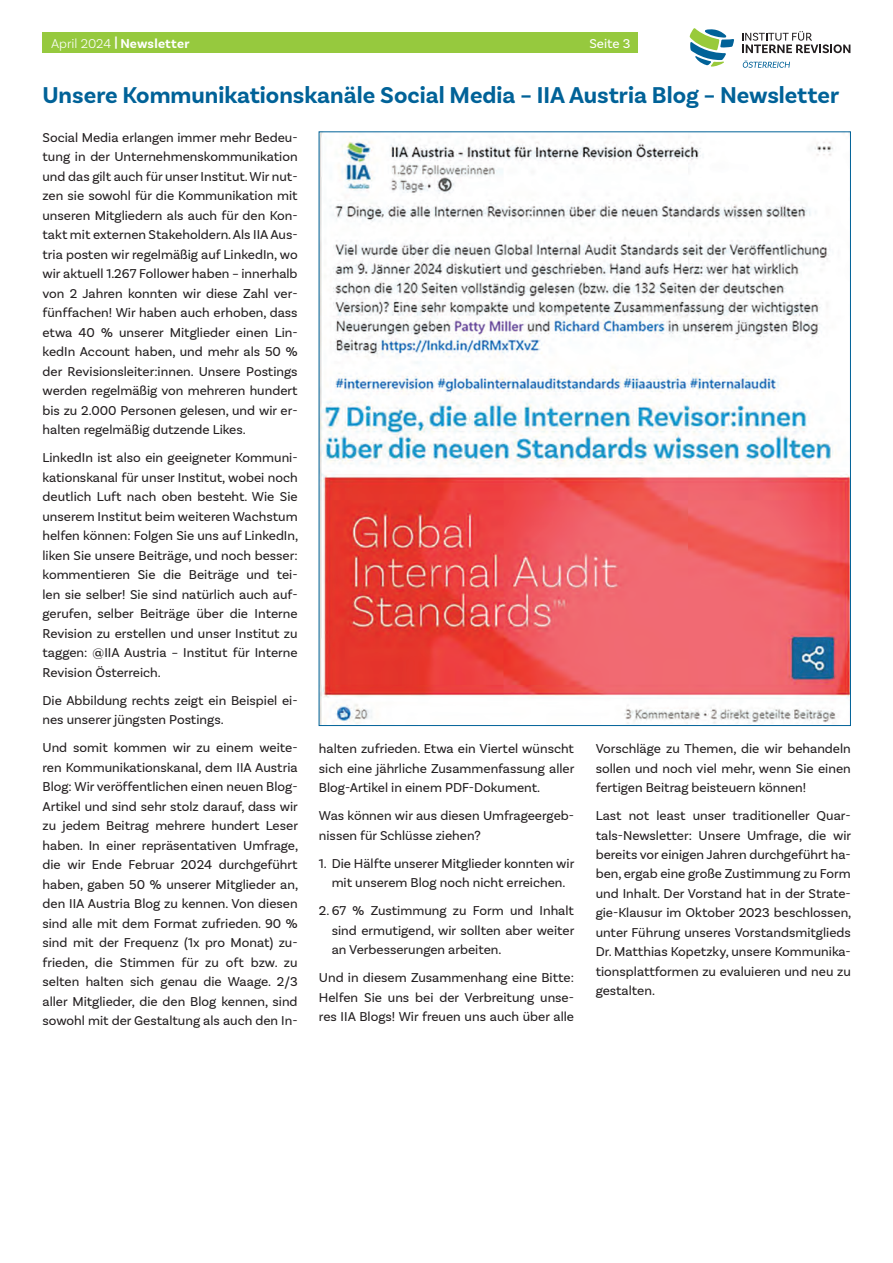
<style>
.page{position:relative;width:893px;height:1263px;background:#fff}
.page>*{position:absolute;margin:0;border:0;box-sizing:border-box;transform-origin:0 0}
.t1{font:700 24px "Basic Sans";color:#016298}
.t2{font:13.5px/19.5px "Basic Sans";color:#231f20;text-align:justify}
.t3{font:700 13.5px "Basic Sans";letter-spacing:.015em;color:#fff}
.t4{font:13.5px "Basic Sans";color:#fff}
.s1{font-weight:300}
</style>
<div class="page">
<img style="left:321px;top:133px;width:528px;height:591px">
<div style="left:43px;top:33px;width:595px;height:20px;background:#96c93e"></div>
<svg style="left:690px;top:28px;width:44px;height:39px"></svg>
<svg style="left:742px;top:31px;width:108px;height:22px"></svg>
<svg style="left:743px;top:60px;width:47px;height:8px"></svg>
<p class="t3" style="left:51px;top:35px;width:140px"><span class="s1">April 2024</span> | Newsletter</p>
<p class="t4" style="left:589px;top:35px;width:42px">Seite 3</p>
<p class="t1" style="left:43px;top:81px;width:798px">Unsere Kommunikationskanäle Social Media – IIA Austria Blog – Newsletter</p>
<p class="t2" style="left:43px;top:128px;width:257px">Social Media erlangen immer mehr Bedeu&shy;tung in der Unternehmenskommunikation und das gilt auch für unser Institut. Wir nut&shy;zen sie sowohl für die Kommunikation mit unseren Mitgliedern als auch für den Kon&shy;takt mit externen Stakeholdern. Als IIA Aus&shy;tria posten wir regelmäßig auf LinkedIn, wo wir aktuell 1.267 Follower haben – innerhalb von 2 Jahren konnten wir diese Zahl ver&shy;fünffachen! Wir haben auch erhoben, dass etwa 40 % unserer Mitglieder einen Lin&shy;kedIn Account haben, und mehr als 50 % der Revisionsleiter:innen. Unsere Postings werden regelmäßig von mehreren hundert bis zu 2.000 Personen gelesen, und wir er&shy;halten regelmäßig dutzende Likes.</p>
<p class="t2" style="left:43px;top:448px;width:257px">LinkedIn ist also ein geeigneter Kommuni&shy;kationskanal für unser Institut, wobei noch deutlich Luft nach oben besteht. Wie Sie unserem Institut beim weiteren Wachstum helfen können: Folgen Sie uns auf LinkedIn, liken Sie unsere Beiträge, und noch besser: kommentieren Sie die Beiträge und tei&shy;len sie selber! Sie sind natürlich auch auf&shy;gerufen, selber Beiträge über die Interne Revision zu erstellen und unser Institut zu taggen: @IIA Austria – Institut für Interne Revision Österreich.</p>
<p class="t2" style="left:43px;top:690px;width:257px">Die Abbildung rechts zeigt ein Beispiel ei&shy;nes unserer jüngsten Postings.</p>
<p class="t2" style="left:43px;top:738px;width:257px">Und somit kommen wir zu einem weite&shy;ren Kommunikationskanal, dem IIA Austria Blog: Wir veröffentlichen einen neuen Blog-Artikel und sind sehr stolz darauf, dass wir zu jedem Beitrag mehrere hundert Leser haben. In einer repräsentativen Umfrage, die wir Ende Februar 2024 durchgeführt haben, gaben 50 % unserer Mitglieder an, den IIA Austria Blog zu kennen. Von diesen sind alle mit dem Format zufrieden. 90 % sind mit der Frequenz (1x pro Monat) zu&shy;frieden, die Stimmen für zu oft bzw. zu selten halten sich genau die Waage. 2/3 aller Mitglieder, die den Blog kennen, sind sowohl mit der Gestaltung als auch den In-</p>
<p class="t2" style="left:319px;top:739px;width:257px">halten zufrieden. Etwa ein Viertel wünscht sich eine jährliche Zusammenfassung aller Blog-Artikel in einem PDF-Dokument.</p>
<p class="t2" style="left:319px;top:806px;width:257px">Was können wir aus diesen Umfrageergeb&shy;nissen für Schlüsse ziehen?</p>
<p class="t2" style="left:319px;top:853px;width:257px;text-align:center">1. Die Hälfte unserer Mitglieder konnten wir mit unserem Blog noch nicht erreichen.</p>
<p class="t2" style="left:332px;top:901px;width:244px;text-indent:-13px">2. 67 % Zustimmung zu Form und Inhalt sind ermutigend, wir sollten aber weiter an Verbesserungen arbeiten.</p>
<p class="t2" style="left:319px;top:968px;width:257px">Und in diesem Zusammenhang eine Bitte:<br>Helfen Sie uns bei der Verbreitung unse&shy;res IIA Blogs! Wir freuen uns auch über alle</p>
<p class="t2" style="left:596px;top:739px;width:257px">Vorschläge zu Themen, die wir behandeln sollen und noch viel mehr, wenn Sie einen fertigen Beitrag beisteuern können!</p>
<p class="t2" style="left:596px;top:806px;width:257px">Last not least unser traditioneller Quar&shy;tals-Newsletter: Unsere Umfrage, die wir bereits vor einigen Jahren durchgeführt ha&shy;ben, ergab eine große Zustimmung zu Form und Inhalt. Der Vorstand hat in der Strate&shy;gie-Klausur im Oktober 2023 beschlossen, unter Führung unseres Vorstandsmitglieds Dr. Matthias Kopetzky, unsere Kommunika&shy;tionsplattformen zu evaluieren und neu zu gestalten.</p>
</div>
